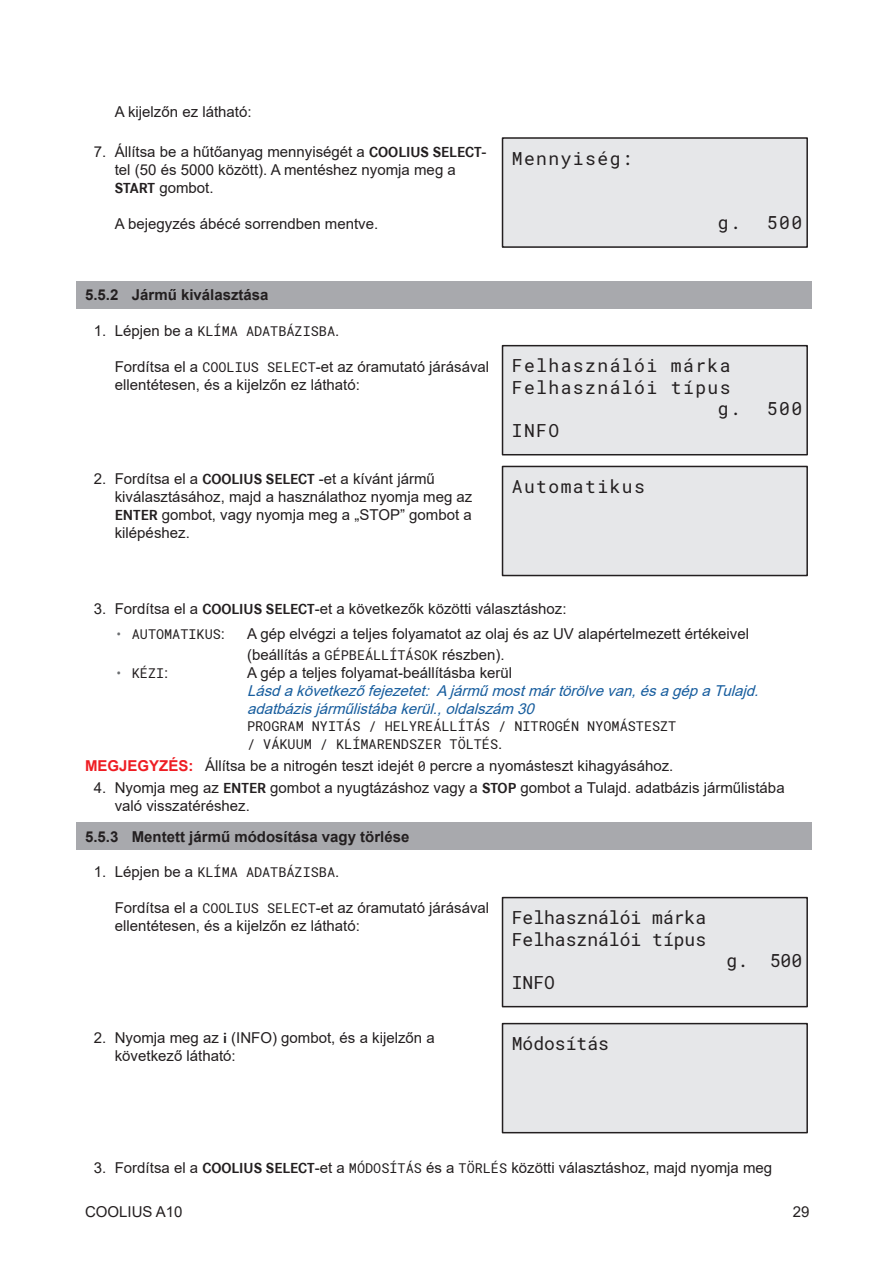
<style>
.page{position:relative;width:893px;height:1263px;background:#fff}
.page>*{position:absolute;margin:0;border:0;box-sizing:border-box;transform-origin:0 0}
.t1{font:18px "Roboto Mono";letter-spacing:.08em;color:#231f20}
.t2{font:18px/21.6px "Roboto Mono";color:#231f20}
.t3{font:15px/18px "Arial";color:#231f20}
.t4{font:italic 15px/18px "Arial";color:#175d9e}
.t5{font:700 15px "Arial";color:#231f20}
.t6{font:13.5px/18px "Roboto Mono";color:#231f20}
.s1{font-family:"Corporate S";font-weight:700}
.s2{font-family:"Arial";font-size:15px}
.s3{font-family:"Roboto Mono";font-size:13.5px}
.s4{color:#6c6e71}
.s5{font-weight:700;color:#ee1d23}
</style>
<div class="page">
<div style="left:77px;top:281px;width:735px;height:28px;background:#a8a9ad"></div>
<div style="left:77px;top:822px;width:735px;height:28px;background:#a8a9ad"></div>
<div style="left:502px;top:138px;width:305px;height:109px;background:#e6e7e9"></div>
<div style="left:502px;top:137px;width:306px;height:111px;border:2px solid #231f20"></div>
<div style="left:502px;top:346px;width:305px;height:109px;background:#e6e7e9"></div>
<div style="left:502px;top:345px;width:306px;height:110px;border:2px solid #231f20"></div>
<div style="left:502px;top:466px;width:305px;height:109px;background:#e6e7e9"></div>
<div style="left:502px;top:466px;width:306px;height:110px;border:2px solid #231f20"></div>
<div style="left:502px;top:897px;width:305px;height:110px;background:#e6e7e9"></div>
<div style="left:502px;top:897px;width:306px;height:110px;border:2px solid #231f20"></div>
<div style="left:502px;top:1023px;width:305px;height:110px;background:#e6e7e9"></div>
<div style="left:502px;top:1023px;width:306px;height:110px;border:2px solid #231f20"></div>
<p class="t3" style="left:115px;top:103px;width:138px">A kijelzőn ez látható:</p>
<p class="t3" style="left:115px;top:143px;width:373px;text-indent:-21px">7. Állítsa be a hűtőanyag mennyiségét a <span class="s1">COOLIUS SELECT&shy;</span>tel (50 és 5000 között). A mentéshez nyomja meg a<br><span class="s1">START</span> gombot.</p>
<p class="t3" style="left:115px;top:215px;width:265px">A bejegyzés ábécé sorrendben mentve.</p>
<p class="t5" style="left:85px;top:285px;width:185px">5.5.2 Jármű kiválasztása</p>
<p class="t6" style="left:94px;top:321px;width:247px"><span class="s2">1. Lépjen be a</span> KLÍMA ADATBÁZISBA<span class="s2">.</span></p>
<p class="t3" style="left:115px;top:357px;width:376px">Fordítsa el a <span class="s3">COOLIUS SELECT</span>-et az óramutató járásával ellentétesen, és a kijelzőn ez látható:</p>
<p class="t3" style="left:115px;top:469px;width:359px;text-indent:-21px">2. Fordítsa el a <span class="s1">COOLIUS SELECT</span> -et a kívánt jármű kiválasztásához, majd a használathoz nyomja meg az <span class="s1">ENTER</span> gombot, vagy nyomja meg a „STOP” gombot a kilépéshez.</p>
<p class="t1" style="left:512px;top:146px;width:122px">Mennyiség:</p>
<p class="t1" style="left:718px;top:210px;width:86px">g. 500</p>
<p class="t1" style="left:512px;top:353px;width:220px">Felhasználói márka</p>
<p class="t1" style="left:512px;top:375px;width:220px">Felhasználói típus</p>
<p class="t1" style="left:718px;top:396px;width:86px">g. 500</p>
<p class="t1" style="left:512px;top:418px;width:49px">INFO</p>
<p class="t1" style="left:512px;top:474px;width:135px">Automatikus</p>
<p class="t3" style="left:94px;top:600px;width:474px">3. Fordítsa el a <span class="s1">COOLIUS SELECT</span>-et a következők közötti választáshoz:</p>
<p class="t6" style="left:115px;top:625px;width:112px"><span class="s4">•</span> AUTOMATIKUS<span class="s2">:</span></p>
<p class="t3" style="left:247px;top:623px;width:503px;line-height:21px">A gép elvégzi a teljes folyamatot az olaj és az UV alapértelmezett értékeivel (beállítás a <span class="s3">GÉPBEÁLLÍTÁSOK</span> részben).</p>
<p class="t6" style="left:115px;top:664px;width:55px"><span class="s4">•</span> KÉZI<span class="s2">:</span></p>
<p class="t3" style="left:247px;top:664px;width:267px">A gép a teljes folyamat-beállításba kerül</p>
<p class="t4" style="left:247px;top:682px;width:518px">Lásdakövetkezőfejezetet: Ajárműmostmártörölvevan,ésagépaTulajd. adatbázisjárműlistábakerül.,oldalszám 30</p>
<p class="t6" style="left:247px;top:716px;width:431px">PROGRAM NYITÁS / HELYREÁLLÍTÁS / NITROGÉN NYOMÁSTESZT / VÁKUUM / KLÍMARENDSZER TÖLTÉS<span class="s2">.</span></p>
<p class="t3" style="left:85px;top:756px;width:590px"><span class="s5">MEGJEGYZÉS:</span> Állítsa be a nitrogén teszt idejét <span class="s3">0</span> percre a nyomásteszt kihagyásához.</p>
<p class="t3" style="left:115px;top:779px;width:671px;text-indent:-21px">4. Nyomja meg az <span class="s1">ENTER</span> gombot a nyugtázáshoz vagy a <span class="s1">STOP</span> gombot a Tulajd. adatbázis járműlistába való visszatéréshez.</p>
<p class="t5" style="left:85px;top:826px;width:326px">5.5.3 Mentett jármű módosítása vagy törlése</p>
<p class="t6" style="left:94px;top:862px;width:247px"><span class="s2">1. Lépjen be a</span> KLÍMA ADATBÁZISBA<span class="s2">.</span></p>
<p class="t3" style="left:115px;top:898px;width:376px">Fordítsa el a <span class="s3">COOLIUS SELECT</span>-et az óramutató járásával ellentétesen, és a kijelzőn ez látható:</p>
<p class="t2" style="left:512px;top:906px;width:196px">Felhasználói márka<br>Felhasználói típus</p>
<p class="t3" style="left:115px;top:1029px;width:321px;text-indent:-21px">2. Nyomja meg az <span class="s1">i</span> (INFO) gombot, és a kijelzőn a következő látható:</p>
<p class="t1" style="left:512px;top:970px;width:45px">INFO</p>
<p class="t2" style="left:512px;top:1032px;width:99px">Módosítás</p>
<p class="t1" style="left:727px;top:948px;width:77px">g. 500</p>
<p class="t3" style="left:94px;top:1159px;width:680px">3. Fordítsa el a <span class="s1">COOLIUS SELECT</span>-et a <span class="s3">MÓDOSÍTÁS</span> és a <span class="s3">TÖRLÉS</span> közötti választáshoz, majd nyomja meg</p>
<p class="t3" style="left:85px;top:1202px;width:99px">COOLIUS A10</p>
<p class="t3" style="left:793px;top:1202px;width:18px">29</p>
</div>
